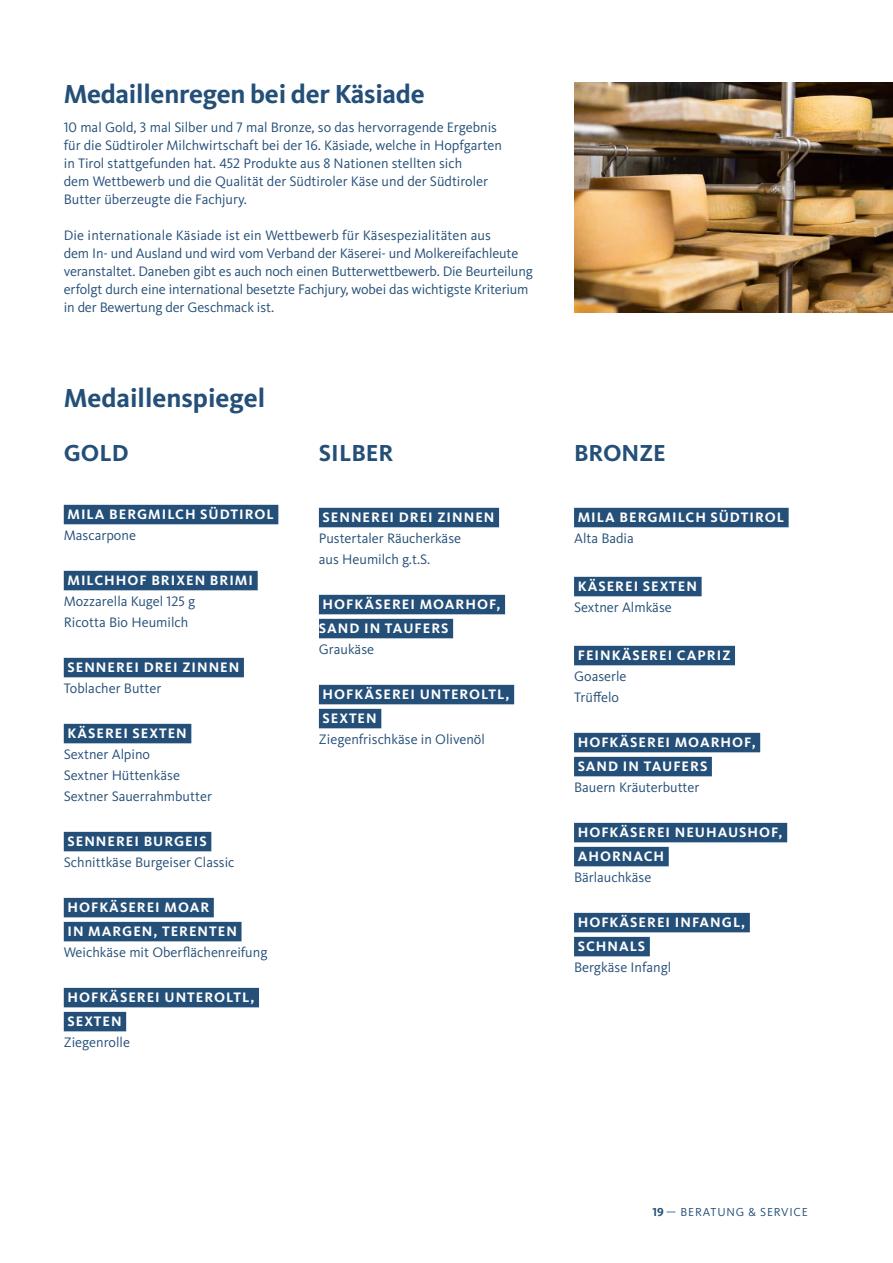
<style>
.page{position:relative;width:893px;height:1263px;background:#fff}
.page>*{position:absolute;margin:0;border:0;box-sizing:border-box;transform-origin:0 0}
.t1{font:700 27px "Kievit Pro";letter-spacing:-.01em;color:#244f78}
.t2{font:700 24px "Kievit Pro";color:#244f78}
.t3{font:14.25px/18px "Kievit Pro";color:#244f78}
.t4{font:700 14.25px/24px "Kievit Pro";letter-spacing:.07em;color:#fff}
.t5{font:12px "Kievit Pro";letter-spacing:.07em;color:#244f78}
.s1{font-weight:700}
</style>
<div class="page">
<div style="left:64px;top:505px;width:214px;height:19px;background:#244f78"></div>
<div style="left:64px;top:571px;width:194px;height:19px;background:#244f78"></div>
<div style="left:64px;top:658px;width:180px;height:19px;background:#244f78"></div>
<div style="left:64px;top:724px;width:127px;height:19px;background:#244f78"></div>
<div style="left:64px;top:832px;width:147px;height:19px;background:#244f78"></div>
<div style="left:64px;top:898px;width:150px;height:19px;background:#244f78"></div>
<div style="left:64px;top:922px;width:178px;height:19px;background:#244f78"></div>
<div style="left:64px;top:988px;width:195px;height:19px;background:#244f78"></div>
<div style="left:64px;top:1012px;width:62px;height:19px;background:#244f78"></div>
<div style="left:319px;top:508px;width:180px;height:19px;background:#244f78"></div>
<div style="left:319px;top:595px;width:186px;height:19px;background:#244f78"></div>
<div style="left:319px;top:619px;width:134px;height:19px;background:#244f78"></div>
<div style="left:319px;top:685px;width:195px;height:19px;background:#244f78"></div>
<div style="left:319px;top:709px;width:62px;height:19px;background:#244f78"></div>
<div style="left:574px;top:508px;width:215px;height:19px;background:#244f78"></div>
<div style="left:574px;top:577px;width:128px;height:19px;background:#244f78"></div>
<div style="left:574px;top:646px;width:161px;height:19px;background:#244f78"></div>
<div style="left:574px;top:733px;width:186px;height:19px;background:#244f78"></div>
<div style="left:574px;top:757px;width:138px;height:19px;background:#244f78"></div>
<div style="left:574px;top:823px;width:213px;height:19px;background:#244f78"></div>
<div style="left:574px;top:847px;width:95px;height:19px;background:#244f78"></div>
<div style="left:574px;top:913px;width:176px;height:19px;background:#244f78"></div>
<div style="left:574px;top:937px;width:76px;height:19px;background:#244f78"></div>
<img style="left:574px;top:83px;width:319px;height:230px">
<h1 class="t1" style="left:64px;top:78px;width:362px">Medaillenregen bei der Käsiade</h1>
<p class="t3" style="left:64px;top:118px;width:440px">10 mal Gold, 3 mal Silber und 7 mal Bronze, so das hervorragende Ergebnis für die Südtiroler Milchwirtschaft bei der 16. Käsiade, welche in Hopfgarten in Tirol stattgefunden hat. 452 Produkte aus 8 Nationen stellten sich<br>dem Wettbewerb und die Qualität der Südtiroler Käse und der Südtiroler Butter überzeugte die Fachjury.</p>
<p class="t3" style="left:64px;top:226px;width:471px">Die internationale Käsiade ist ein Wettbewerb für Käsespezialitäten aus<br>dem In- und Ausland und wird vom Verband der Käserei- und Molkereifachleute veranstaltet. Daneben gibt es auch noch einen Butterwettbewerb. Die Beurteilung erfolgt durch eine international besetzte Fachjury, wobei das wichtigste Kriterium in der Bewertung der Geschmack ist.</p>
<h1 class="t1" style="left:64px;top:382px;width:203px">Medaillenspiegel</h1>
<h2 class="t2" style="left:64px;top:439px;width:66px">GOLD</h2>
<p class="t4" style="left:67px;top:502px;width:208px">MILA BERGMILCH SÜDTIROL</p>
<p class="t3" style="left:64px;top:526px;width:74px">Mascarpone</p>
<p class="t4" style="left:67px;top:568px;width:187px">MILCHHOF BRIXEN BRIMI</p>
<p class="t3" style="left:64px;top:591px;width:133px;line-height:21px">Mozzarella Kugel 125 g<br>Ricotta Bio Heumilch</p>
<p class="t4" style="left:67px;top:655px;width:173px">SENNEREI DREI ZINNEN</p>
<p class="t3" style="left:64px;top:679px;width:99px">Toblacher Butter</p>
<p class="t4" style="left:67px;top:721px;width:121px">KÄSEREI SEXTEN</p>
<p class="t3" style="left:64px;top:744px;width:150px;line-height:21px">Sextner Alpino<br>Sextner Hüttenkäse<br>Sextner Sauerrahmbutter</p>
<p class="t4" style="left:67px;top:829px;width:141px">SENNEREI BURGEIS</p>
<p class="t3" style="left:64px;top:853px;width:172px">Schnittkäse Burgeiser Classic</p>
<p class="t4" style="left:67px;top:895px;width:171px">HOFKÄSEREI MOAR<br>IN MARGEN, TERENTEN</p>
<p class="t3" style="left:64px;top:943px;width:205px">Weichkäse mit Oberflächenreifung</p>
<p class="t4" style="left:67px;top:985px;width:189px">HOFKÄSEREI UNTEROLTL,<br>SEXTEN</p>
<p class="t3" style="left:64px;top:1033px;width:68px">Ziegenrolle</p>
<h2 class="t2" style="left:319px;top:439px;width:76px">SILBER</h2>
<p class="t4" style="left:323px;top:505px;width:173px">SENNEREI DREI ZINNEN</p>
<p class="t3" style="left:319px;top:528px;width:144px;line-height:21px">Pustertaler Räucherkäse aus Heumilch g.t.S.</p>
<p class="t4" style="left:319px;top:592px;width:183px">HOFKÄSEREI MOARHOF,<br>SAND IN TAUFERS</p>
<p class="t3" style="left:319px;top:640px;width:57px">Graukäse</p>
<p class="t4" style="left:323px;top:682px;width:189px">HOFKÄSEREI UNTEROLTL,<br>SEXTEN</p>
<p class="t3" style="left:319px;top:730px;width:168px">Ziegenfrischkäse in Olivenöl</p>
<h2 class="t2" style="left:574px;top:439px;width:93px">BRONZE</h2>
<p class="t4" style="left:578px;top:505px;width:208px">MILA BERGMILCH SÜDTIROL</p>
<p class="t3" style="left:574px;top:529px;width:61px">Alta Badia</p>
<p class="t4" style="left:578px;top:574px;width:121px">KÄSEREI SEXTEN</p>
<p class="t3" style="left:574px;top:598px;width:99px">Sextner Almkäse</p>
<p class="t4" style="left:578px;top:643px;width:154px">FEINKÄSEREI CAPRIZ</p>
<p class="t3" style="left:574px;top:666px;width:54px;line-height:21px">Goaserle<br>Trüffelo</p>
<p class="t4" style="left:578px;top:730px;width:179px">HOFKÄSEREI MOARHOF,<br>SAND IN TAUFERS</p>
<p class="t3" style="left:574px;top:778px;width:127px">Bauern Kräuterbutter</p>
<p class="t4" style="left:578px;top:820px;width:206px">HOFKÄSEREI NEUHAUSHOF,<br>AHORNACH</p>
<p class="t3" style="left:574px;top:868px;width:79px">Bärlauchkäse</p>
<p class="t4" style="left:578px;top:910px;width:169px">HOFKÄSEREI INFANGL,<br>SCHNALS</p>
<p class="t3" style="left:574px;top:958px;width:99px">Bergkäse Infangl</p>
<p class="t5" style="left:653px;top:1205px;width:157px"><span class="s1">19</span> — BERATUNG &amp; SERVICE</p>
</div>
